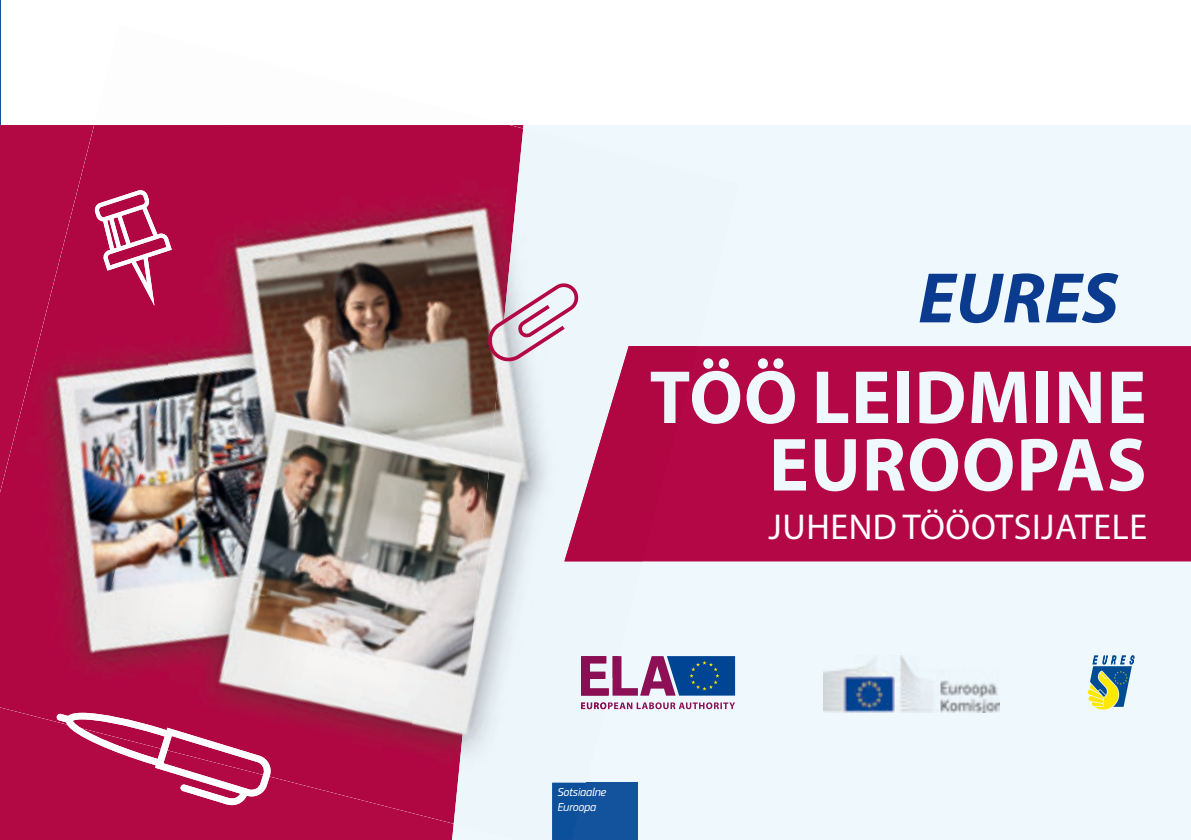
<style>
.page{position:relative;width:1191px;height:840px;background:#fff}
.page>*{position:absolute;margin:0;border:0;box-sizing:border-box;transform-origin:0 0}
.t1{font:700 76px/67.4px "Myriad Pro";letter-spacing:.015em;color:#eef8fd;text-align:right}
.t2{font:italic 700 72px "Myriad Pro";color:#0b3b8e}
.t3{font:36px "Myriad Pro";letter-spacing:.015em;color:#fff}
.t4{font:italic 12px/14.4px "EC Square Sans Pro";letter-spacing:-.02em;color:#fff}
</style>
<div class="page">
<div style="left:0;top:727px;width:450px;height:112px;background:#b20945"></div>
<div style="left:450px;top:125px;width:741px;height:714px;background:#eef8fd"></div>
<div style="left:739px;top:346px;width:452px;height:215px;background:#b30845"></div>
<svg style="left:57px;top:776px;width:17px;height:30px"></svg>
<svg style="left:1087px;top:655px;width:47px;height:54px;background:#95b19a"></svg>
<img style="left:823px;top:655px;width:176px;height:57px">
<img style="left:74px;top:125px;width:449px;height:683px">
<img style="left:0;top:125px;width:229px;height:602px">
<img style="left:390px;top:338px;width:64px;height:485px">
<img style="left:454px;top:128px;width:285px;height:711px">
<img style="left:552px;top:782px;width:34px;height:57px">
<img style="left:564px;top:346px;width:134px;height:215px">
<img style="left:94px;top:190px;width:78px;height:116px">
<img style="left:57px;top:712px;width:215px;height:64px">
<img style="left:581px;top:702px;width:25px;height:6px">
<img style="left:581px;top:655px;width:37px;height:40px">
<img style="left:650px;top:358px;width:45px;height:65px">
<img style="left:557px;top:787px;width:28px;height:8px">
<img style="left:558px;top:802px;width:23px;height:10px">
<svg style="left:487px;top:281px;width:91px;height:81px;background:#dac0ce"></svg>
<p class="t2" style="left:918px;top:255px;width:202px">EURES</p>
<p class="t1" style="left:649px;top:370px;width:498px">TÖÖ LEIDMINE<br>EUROOPAS</p>
<p class="t3" style="left:768px;top:513px;width:380px">JUHEND TÖÖOTSIJATELE</p>
<p class="t4" style="left:557px;top:784px;width:51px">Sotsiaalne<br>Euroopa</p>
</div>
